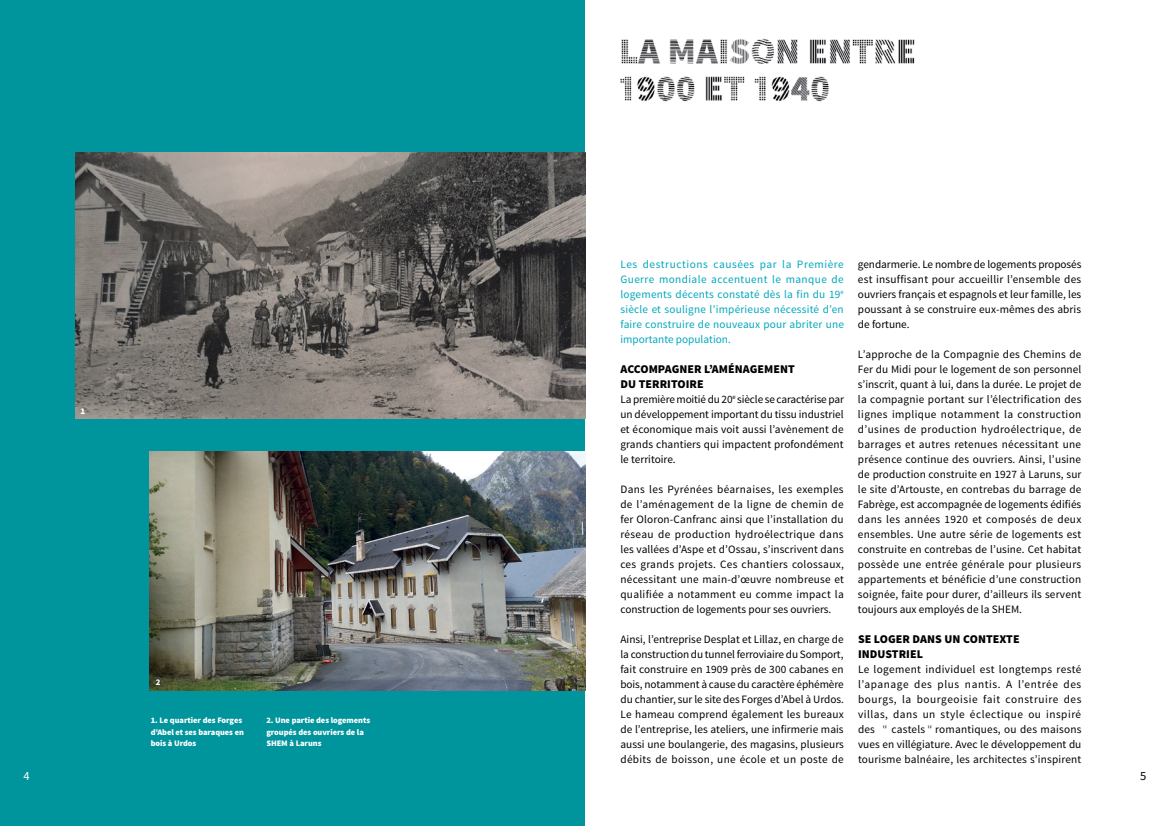
<style>
.page{position:relative;width:1170px;height:826px;background:#fff}
.page>*{position:absolute;margin:0;border:0;box-sizing:border-box;transform-origin:0 0}
.t1{font:12.5px "Source Sans Pro";color:#fff}
.t2{font:12.5px "Source Sans Pro";color:#000}
.t3{font:900 11.88px/15px "Source Sans Pro";letter-spacing:.005em;color:#000}
.t4{font:11.25px/15px "Source Sans Pro";letter-spacing:.01em;color:#000;text-align:justify}
.t5{font:11.25px/15px "Source Sans Pro";letter-spacing:.005em;color:#00a8bc;text-align:justify}
.t6{font:900 8.75px "Source Sans Pro";color:#fff}
.t7{font:900 8.38px/11.2px "Source Sans Pro";letter-spacing:-.005em;color:#fff}
</style>
<div class="page">
<div style="left:0;top:0;width:585px;height:826px;background:#00949c"></div>
<img style="left:75px;top:152px;width:510px;height:267px">
<img style="left:621px;top:38px;width:294px;height:26px">
<img style="left:620px;top:76px;width:209px;height:26px">
<img style="left:150px;top:451px;width:435px;height:239px">
<svg style="left:882px;top:725px;width:5px;height:4px"></svg>
<svg style="left:927px;top:725px;width:5px;height:4px"></svg>
<p class="t6" style="left:81px;top:405px;width:6px">1</p>
<p class="t6" style="left:156px;top:676px;width:6px">2</p>
<p class="t7" style="left:151px;top:715px;width:95px">1. Le quartier des Forges d’Abel et ses baraques en bois à Urdos</p>
<p class="t7" style="left:266px;top:715px;width:105px">2. Une partie des logements groupés des ouvriers de la<br>SHEM à Laruns</p>
<p class="t5" style="left:620px;top:257px;width:225px">Les destructions causées par la Première Guerre mondiale accentuent le manque de logements décents constaté dès la fin du 19<sup>e </sup>siècle et souligne l’impérieuse nécessité d’en faire construire de nouveaux pour abriter une importante population.</p>
<p class="t3" style="left:620px;top:362px;width:174px">Accompagner l’aménagement du territoire</p>
<p class="t4" style="left:620px;top:392px;width:225px">La première moitié du 20<sup>e</sup> siècle se caractérise par un développement important du tissu industriel et économique mais voit aussi l’avènement de grands chantiers qui impactent profondément le territoire.</p>
<p class="t4" style="left:620px;top:482px;width:225px">Dans les Pyrénées béarnaises, les exemples de l’aménagement de la ligne de chemin de fer Oloron-Canfranc ainsi que l’installation du réseau de production hydroélectrique dans les vallées d’Aspe et d’Ossau, s’inscrivent dans ces grands projets. Ces chantiers colossaux, nécessitant une main-d’œuvre nombreuse et qualifiée a notamment eu comme impact la construction de logements pour ses ouvriers.</p>
<p class="t4" style="left:620px;top:632px;width:225px">Ainsi, l’entreprise Desplat et Lillaz, en charge de la construction du tunnel ferroviaire du Somport, fait construire en 1909 près de 300 cabanes en bois, notamment à cause du caractère éphémère du chantier, sur le site des Forges d’Abel à Urdos.<br>Le hameau comprend également les bureaux de l’entreprise, les ateliers, une infirmerie mais aussi une boulangerie, des magasins, plusieurs débits de boisson, une école et un poste de</p>
<p class="t4" style="left:857px;top:257px;width:225px">gendarmerie. Le nombre de logements proposés est insuffisant pour accueillir l’ensemble des ouvriers français et espagnols et leur famille, les poussant à se construire eux-mêmes des abris de fortune.</p>
<p class="t4" style="left:857px;top:347px;width:225px">L’approche de la Compagnie des Chemins de Fer du Midi pour le logement de son personnel s’inscrit, quant à lui, dans la durée. Le projet de la compagnie portant sur l’électrification des lignes implique notamment la construction d’usines de production hydroélectrique, de barrages et autres retenues nécessitant une présence continue des ouvriers. Ainsi, l’usine de production construite en 1927 à Laruns, sur le site d’Artouste, en contrebas du barrage de Fabrège, est accompagnée de logements édifiés dans les années 1920 et composés de deux ensembles. Une autre série de logements est construite en contrebas de l’usine. Cet habitat possède une entrée générale pour plusieurs appartements et bénéficie d’une construction soignée, faite pour durer, d’ailleurs ils servent toujours aux employés de la SHEM.</p>
<p class="t3" style="left:857px;top:632px;width:163px">Se loger dans un contexte industriel</p>
<p class="t4" style="left:857px;top:662px;width:225px">Le logement individuel est longtemps resté l’apanage des plus nantis. A l’entrée des bourgs, la bourgeoisie fait construire des villas, dans un style éclectique ou inspiré des</p>
<p class="t4" style="left:857px;top:722px;width:225px;text-indent:34px">castels romantiques, ou des maisons vues en villégiature. Avec le développement du tourisme balnéaire, les architectes s’inspirent</p>
<p class="t1" style="left:23px;top:768px;width:8px">4</p>
<p class="t2" style="left:1140px;top:768px;width:8px">5</p>
</div>
